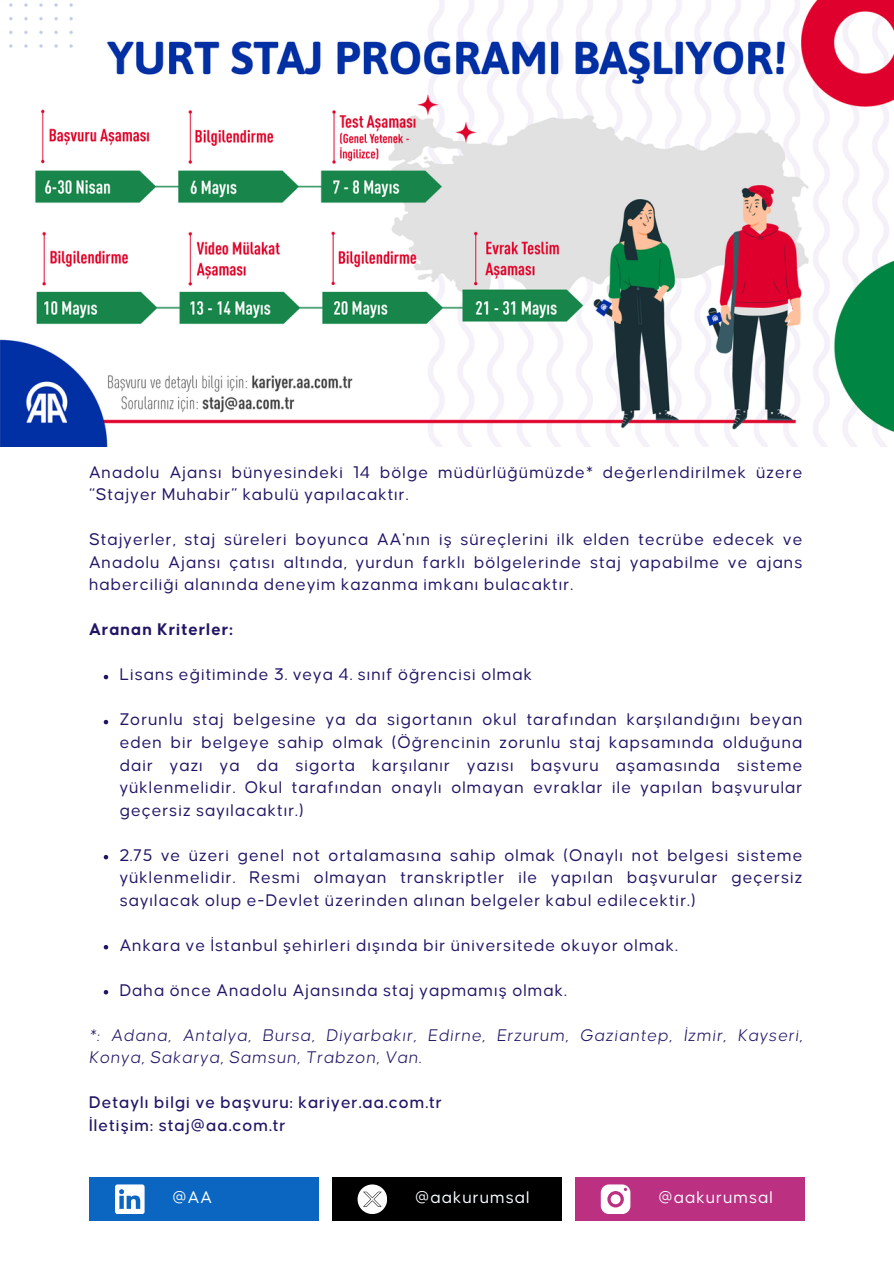
<style>
.page{position:relative;width:894px;height:1264px;background:#fff}
.page>*{position:absolute;margin:0;border:0;box-sizing:border-box;transform-origin:0 0}
.t1{font:18px/22.5px "Causten";letter-spacing:.05em;color:#231566;text-align:justify}
.t2{font:italic 300 18px/22.5px "Causten";letter-spacing:.05em;color:#231566}
.t3{font:500 18px/22.5px "Causten";letter-spacing:.05em;color:#231566}
.t4{font:18px "Causten";letter-spacing:.05em;color:#f6fcff}
.t5{font:700 18px "Causten";letter-spacing:.05em;color:#231566}
</style>
<div class="page">
<div style="left:332px;top:1177px;width:229px;height:43px;background:#000"></div>
<div style="left:89px;top:1177px;width:229px;height:43px;background:#0b66c2"></div>
<svg style="left:115px;top:1184px;width:29px;height:29px"></svg>
<div style="left:575px;top:1177px;width:229px;height:43px;background:#bc3081"></div>
<svg style="left:600px;top:1184px;width:30px;height:29px"></svg>
<svg style="left:357px;top:1184px;width:30px;height:29px"></svg>
<svg style="left:104px;top:674px;width:4px;height:5px"></svg>
<svg style="left:104px;top:719px;width:4px;height:5px"></svg>
<svg style="left:104px;top:855px;width:4px;height:4px"></svg>
<svg style="left:104px;top:945px;width:4px;height:4px"></svg>
<svg style="left:104px;top:990px;width:4px;height:4px"></svg>
<img style="left:0;top:0;width:893px;height:447px">
<p class="t1" style="left:89px;top:461px;width:714px">Anadolu Ajansı bünyesindeki 14 bölge müdürlüğümüzde* değerlendirilmek üzere “Stajyer Muhabir” kabulü yapılacaktır.</p>
<p class="t1" style="left:89px;top:529px;width:714px">Stajyerler, staj süreleri boyunca AA'nın iş süreçlerini ilk elden tecrübe edecek ve Anadolu Ajansı çatısı altında, yurdun farklı bölgelerinde staj yapabilme ve ajans haberciliği alanında deneyim kazanma imkanı bulacaktır.</p>
<p class="t5" style="left:89px;top:622px;width:145px">Aranan Kriterler:</p>
<h2 class="t1" style="left:120px;top:664px;width:414px">Lisans eğitiminde 3. veya 4. sınıf öğrencisi olmak</h2>
<p class="t1" style="left:120px;top:709px;width:684px">Zorunlu staj belgesine ya da sigortanın okul tarafından karşılandığını beyan eden bir belgeye sahip olmak (Öğrencinin zorunlu staj kapsamında olduğuna dair yazı ya da sigorta karşılanır yazısı başvuru aşamasında sisteme yüklenmelidir. Okul tarafından onaylı olmayan evraklar ile yapılan başvurular geçersiz sayılacaktır.)</p>
<p class="t1" style="left:120px;top:844px;width:684px">2.75 ve üzeri genel not ortalamasına sahip olmak (Onaylı not belgesi sisteme yüklenmelidir. Resmi olmayan transkriptler ile yapılan başvurular geçersiz sayılacak olup e-Devlet üzerinden alınan belgeler kabul edilecektir.)</p>
<p class="t1" style="left:120px;top:934px;width:559px">Ankara ve İstanbul şehirleri dışında bir üniversitede okuyor olmak.</p>
<p class="t1" style="left:120px;top:979px;width:448px">Daha önce Anadolu Ajansında staj yapmamış olmak.</p>
<p class="t2" style="left:89px;top:1024px;width:714px">*: Adana, Antalya, Bursa, Diyarbakır, Edirne, Erzurum, Gaziantep, İzmir, Kayseri,<br>Konya, Sakarya, Samsun, Trabzon, Van.</p>
<p class="t3" style="left:89px;top:1091px;width:354px">Detaylı bilgi ve başvuru: kariyer.aa.com.tr<br>İletişim: staj@aa.com.tr</p>
<h1 class="t4" style="left:172px;top:1189px;width:41px">@AA</h1>
<p class="t4" style="left:415px;top:1189px;width:116px">@aakurumsal</p>
<p class="t4" style="left:658px;top:1189px;width:116px">@aakurumsal</p>
</div>
